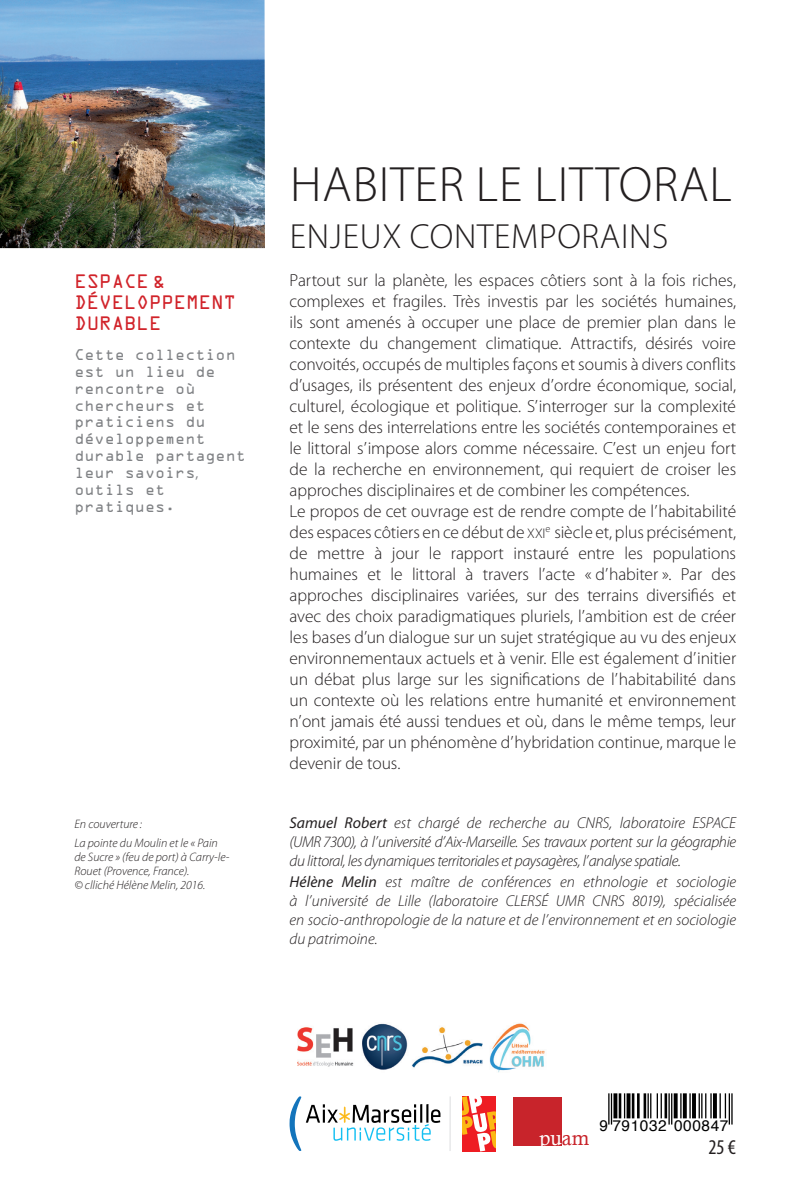
<style>
.page{position:relative;width:794px;height:1191px;background:#fff}
.page>*{position:absolute;margin:0;border:0;box-sizing:border-box;transform-origin:0 0}
._01-PUP-4EME-TITRE{font:300 49.88px "Myriad Pro";letter-spacing:.02em;color:#231f20}
._01-PUP-4EME-TITRE-2{font:300 35px "Myriad Pro";letter-spacing:.02em;color:#231f20}
._10-PUP-4EME-PRIX{font:condensed 21px "Myriad Pro";color:#231f20}
.t1{font:20.65px "Calisto";color:#fff}
.t2{font:300 17.5px/21px "Myriad Pro";letter-spacing:-.005em;color:#231f20;text-align:justify}
._07-PUP-4EME-TITRE-C{font:17.5px/21px "OCRA Std";letter-spacing:-.01em;color:#d1232a}
.Textes{font:italic 300 15.75px/18.9px "Myriad Pro";letter-spacing:-.015em;color:#231f20;text-align:justify}
.t3{font:15.4px "Helvetica";letter-spacing:.04em;color:#000}
.t4{font:14px/16.8px "OCRA Std";color:#808285}
._06-PUP-4EME-LEGENDE{font:italic 300 12.25px/14px "Myriad Pro";color:#231f20}
.s1{font-family:"Myriad Pro"}
.s2{font-family:"Myriad Pro Light SC800";font-weight:400;font-size:14px}
.s3{font-weight:400}
.s4{color:#c8242b}
</style>
<div class="page">
<div style="left:513px;top:1097px;width:48px;height:48px;background:#c8242b"></div>
<img style="left:0;top:0;width:265px;height:248px">
<hr style="left:731px;top:1093px;width:1px;height:31px;background:#000">
<hr style="left:728px;top:1093px;width:2px;height:31px;background:#000">
<hr style="left:724px;top:1093px;width:2px;height:25px;background:#000">
<hr style="left:719px;top:1093px;width:2px;height:25px;background:#000">
<svg style="left:713px;top:1093px;width:4px;height:25px"></svg>
<svg style="left:701px;top:1093px;width:10px;height:25px"></svg>
<hr style="left:698px;top:1093px;width:2px;height:25px;background:#000">
<hr style="left:692px;top:1093px;width:4px;height:25px;background:#080808">
<svg style="left:689px;top:1093px;width:1px;height:25px"></svg>
<svg style="left:683px;top:1093px;width:4px;height:25px"></svg>
<svg style="left:680px;top:1093px;width:1px;height:25px"></svg>
<svg style="left:673px;top:1093px;width:4px;height:25px"></svg>
<hr style="left:671px;top:1093px;width:1px;height:31px;background:#000">
<hr style="left:668px;top:1093px;width:2px;height:31px;background:#000">
<hr style="left:664px;top:1093px;width:3px;height:25px;background:#000">
<hr style="left:660px;top:1093px;width:2px;height:25px;background:#000">
<hr style="left:656px;top:1093px;width:2px;height:25px;background:#000">
<svg style="left:650px;top:1093px;width:1px;height:25px"></svg>
<hr style="left:647px;top:1093px;width:2px;height:25px;background:#000">
<hr style="left:643px;top:1093px;width:3px;height:25px;background:#000">
<hr style="left:637px;top:1093px;width:2px;height:25px;background:#000">
<hr style="left:632px;top:1093px;width:2px;height:25px;background:#000">
<svg style="left:626px;top:1093px;width:4px;height:25px"></svg>
<svg style="left:624px;top:1093px;width:1px;height:25px"></svg>
<hr style="left:618px;top:1093px;width:3px;height:25px;background:#000">
<svg style="left:613px;top:1093px;width:4px;height:25px"></svg>
<hr style="left:611px;top:1093px;width:1px;height:31px;background:#000">
<hr style="left:608px;top:1093px;width:1px;height:31px;background:#000">
<hr style="left:449px;top:1096px;width:1px;height:55px;background:#dcdddf">
<svg style="left:462px;top:1096px;width:34px;height:55px"></svg>
<svg style="left:289px;top:1096px;width:151px;height:55px"></svg>
<img style="left:298px;top:1023px;width:247px;height:49px">
<p class="_07-PUP-4EME-TITRE-C" style="left:74px;top:273px;width:163px">ESPACE &amp;<br>DEVELOPPEMENT<br>DURABLE</p>
<p class="t4" style="left:74px;top:348px;width:173px">Cette collection est un lieu de rencontre où chercheurs et praticiens du développement durable partagent leur savoirs<span class="s1">, </span>outils et pratiques.</p>
<p class="_07-PUP-4EME-TITRE-C" style="left:87px;top:289px;width:14px">´</p>
<p class="_06-PUP-4EME-LEGENDE" style="left:74px;top:817px;width:69px">En couverture :</p>
<p class="_06-PUP-4EME-LEGENDE" style="left:74px;top:836px;width:156px">La pointe du Moulin et le « Pain de Sucre » (feu de port) à Carry-le-<br>Rouet (Provence, France).</p>
<p class="_06-PUP-4EME-LEGENDE" style="left:74px;top:878px;width:133px">© clliché Hélène Melin, 2016.</p>
<p class="_01-PUP-4EME-TITRE" style="left:290px;top:157px;width:443px">HABITER LE LITTORAL</p>
<p class="_01-PUP-4EME-TITRE-2" style="left:290px;top:217px;width:380px">ENJEUX CONTEMPORAINS</p>
<p class="t2" style="left:289px;top:270px;width:448px">Partout sur la planète, les espaces côtiers sont à la fois riches, complexes et fragiles. Très investis par les sociétés humaines, ils sont amenés à occuper une place de premier plan dans le contexte du changement climatique. Attractifs, désirés voire convoités, occupés de multiples façons et soumis à divers conflits d’usages, ils présentent des enjeux d’ordre économique, social, culturel, écologique et politique. S’interroger sur la complexité et le sens des interrelations entre les sociétés contemporaines et le littoral s’impose alors comme nécessaire. C’est un enjeu fort de la recherche en environnement, qui requiert de croiser les approches disciplinaires et de combiner les compétences.</p>
<p class="t2" style="left:289px;top:501px;width:448px">Le propos de cet ouvrage est de rendre compte de l’habitabilité des espaces côtiers en ce début de <span class="s2">xxi</span><sup>e</sup> siècle et, plus précisément, de mettre à jour le rapport instauré entre les populations humaines et le littoral à travers l’acte « d’habiter ». Par des approches disciplinaires variées, sur des terrains diversifiés et avec des choix paradigmatiques pluriels, l’ambition est de créer les bases d’un dialogue sur un sujet stratégique au vu des enjeux environnementaux actuels et à venir. Elle est également d’initier un débat plus large sur les significations de l’habitabilité dans un contexte où les relations entre humanité et environnement n’ont jamais été aussi tendues et où, dans le même temps, leur proximité, par un phénomène d’hybridation continue, marque le devenir de tous.</p>
<p class="Textes" style="left:289px;top:813px;width:448px"><span class="s3">Samuel Robert</span> est chargé de recherche au CNRS, laboratoire ESPACE (UMR 7300), à l’université d’Aix-Marseille. Ses travaux portent sur la géographie du littoral, les dynamiques territoriales et paysagères, l’analyse spatiale.</p>
<p class="Textes" style="left:289px;top:872px;width:448px"><span class="s3">Hélène Melin</span> est maître de conférences en ethnologie et sociologie à l’université de Lille (laboratoire CLERSÉ UMR CNRS 8019), spécialisée en socio-anthropologie de la nature et de l’environnement et en sociologie du patrimoine.</p>
<p class="t1" style="left:539px;top:1125px;width:52px">pu<span class="s4">am</span></p>
<p class="t3" style="left:599px;top:1113px;width:130px">9 791032 000847</p>
<p class="_10-PUP-4EME-PRIX" style="left:708px;top:1134px;width:29px">25 €</p>
</div>
